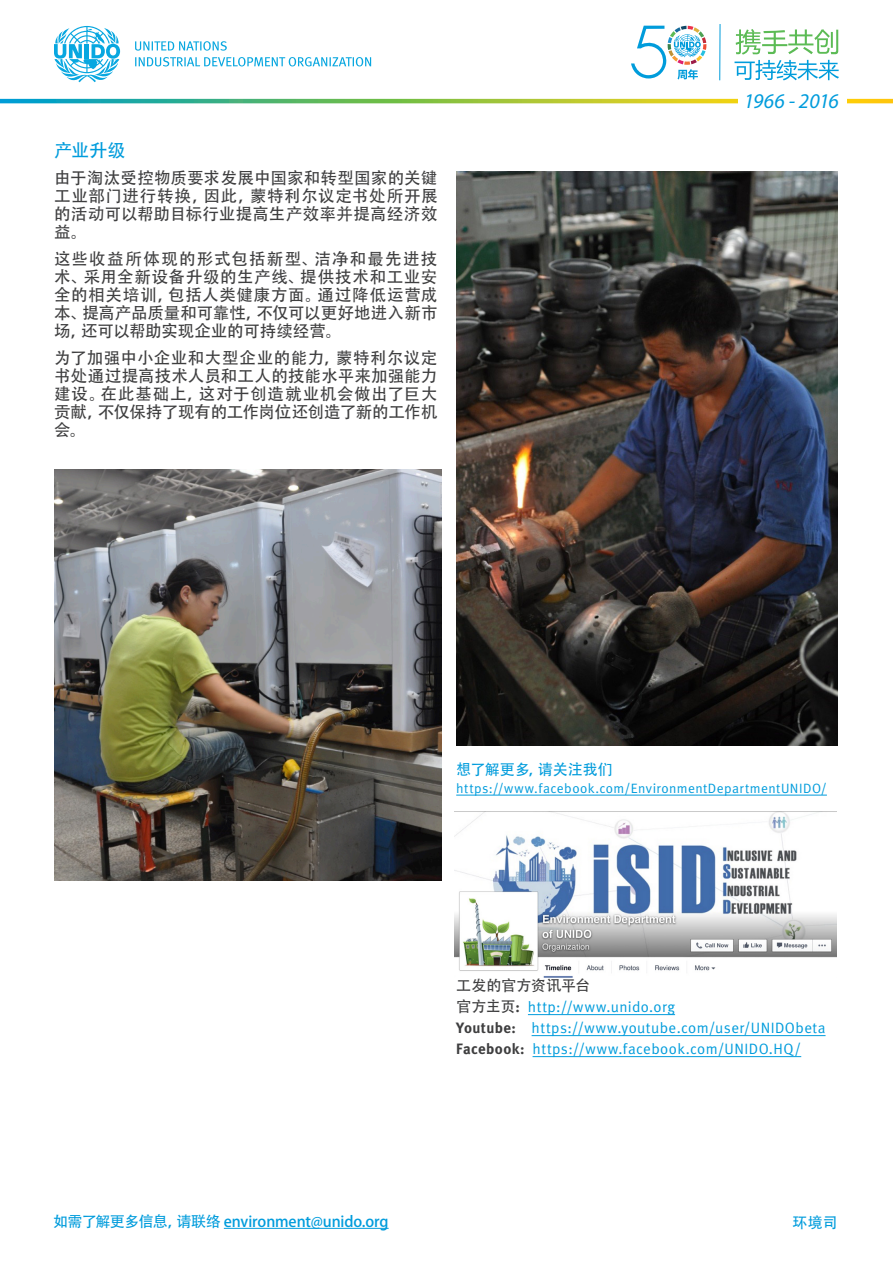
<style>
.page{position:relative;width:893px;height:1263px;background:#fff}
.page>*{position:absolute;margin:0;border:0;box-sizing:border-box;transform-origin:0 0}
.Body{font:italic 21px "Myriad Pro";letter-spacing:-.015em;color:#009cdc}
.Body-2{font:18px "Adobe Heiti Std";color:#009cdc}
.Body-3{font:16.5px/18px "Adobe Heiti Std";letter-spacing:.01em;color:#3e3e3f;text-align:justify}
.Body-4{font:15px "Meta Normal";letter-spacing:.03em;color:#009cdc}
.Body-5{font:15px "Adobe Heiti Std";letter-spacing:-.01em;color:#009cdc}
.Body-6{font:15px "Adobe Heiti Std";letter-spacing:-.005em;color:#3e3e3f}
.Body-7{font:13.5px "Meta Normal";letter-spacing:.035em;color:#009cdc}
.s1{font-family:"Adobe Heiti Std";color:#3e3e3f}
.s2{font-family:"Meta Bold CE";color:#3e3e3f}
</style>
<div class="page">
<hr style="left:456px;top:795px;width:371px;height:1px;background:#009cdc">
<img style="left:454px;top:811px;width:383px;height:166px">
<hr style="left:528px;top:1014px;width:147px;height:1px;background:#009cdc">
<hr style="left:532px;top:1035px;width:293px;height:1px;background:#009cdc">
<hr style="left:533px;top:1056px;width:268px;height:1px;background:#009cdc">
<svg style="left:135px;top:57px;width:236px;height:9px"></svg>
<svg style="left:135px;top:41px;width:92px;height:10px"></svg>
<svg style="left:54px;top:26px;width:66px;height:56px"></svg>
<svg style="left:0;top:99px;width:893px;height:4px;background:#79bb5b"></svg>
<div style="left:738px;top:94px;width:108px;height:14px;background:#fff"></div>
<hr style="left:719px;top:24px;width:1px;height:56px;background:#009cdb">
<svg style="left:631px;top:26px;width:75px;height:54px"></svg>
<svg style="left:734px;top:29px;width:105px;height:51px"></svg>
<hr style="left:224px;top:1228px;width:165px;height:1px;background:#009cdc">
<img style="left:54px;top:469px;width:388px;height:411px">
<img style="left:456px;top:171px;width:382px;height:574px">
<p class="Body-2" style="left:54px;top:140px;width:73px">产业升级</p>
<p class="Body-3" style="left:54px;top:169px;width:385px">由于淘汰受控物质要求发展中国家和转型国家的关键工业部门进行转换，因此，蒙特利尔议定书处所开展的活动可以帮助目标行业提高生产效率并提高经济效益。</p>
<p class="Body-3" style="left:54px;top:250px;width:385px">这些收益所体现的形式包括新型、洁净和最先进技术、采用全新设备升级的生产线、提供技术和工业安全的相关培训，包括人类健康方面。通过降低运营成本、提高产品质量和可靠性，不仅可以更好地进入新市场，还可以帮助实现企业的可持续经营。</p>
<p class="Body-3" style="left:54px;top:349px;width:385px">为了加强中小企业和大型企业的能力，蒙特利尔议定书处通过提高技术人员和工人的技能水平来加强能力建设。在此基础上，这对于创造就业机会做出了巨大贡献，不仅保持了现有的工作岗位还创造了新的工作机会。</p>
<p class="Body" style="left:744px;top:88px;width:97px">1966 - 2016</p>
<p class="Body-5" style="left:456px;top:761px;width:158px">想了解更多，请关注我们</p>
<p class="Body-7" style="left:456px;top:781px;width:372px">https://www.facebook.com/EnvironmentDepartmentUNIDO/</p>
<p class="Body-6" style="left:456px;top:977px;width:136px">工发的官方资讯平台</p>
<p class="Body-4" style="left:456px;top:998px;width:220px"><span class="s1">官方主页</span><span class="s2">:</span> http://www.unido.org</p>
<p class="Body-4" style="left:456px;top:1019px;width:371px"><span class="s2">Youtube:</span> https://www.youtube.com/user/UNIDObeta</p>
<p class="Body-4" style="left:456px;top:1040px;width:346px"><span class="s2">Facebook:</span> https://www.facebook.com/UNIDO.HQ/</p>
<h3 class="Body-5" style="left:53px;top:1212px;width:337px">如需了解更多信息，请联络 environment@unido.org</h3>
<p class="Body-5" style="left:792px;top:1213px;width:47px">环境司</p>
</div>
